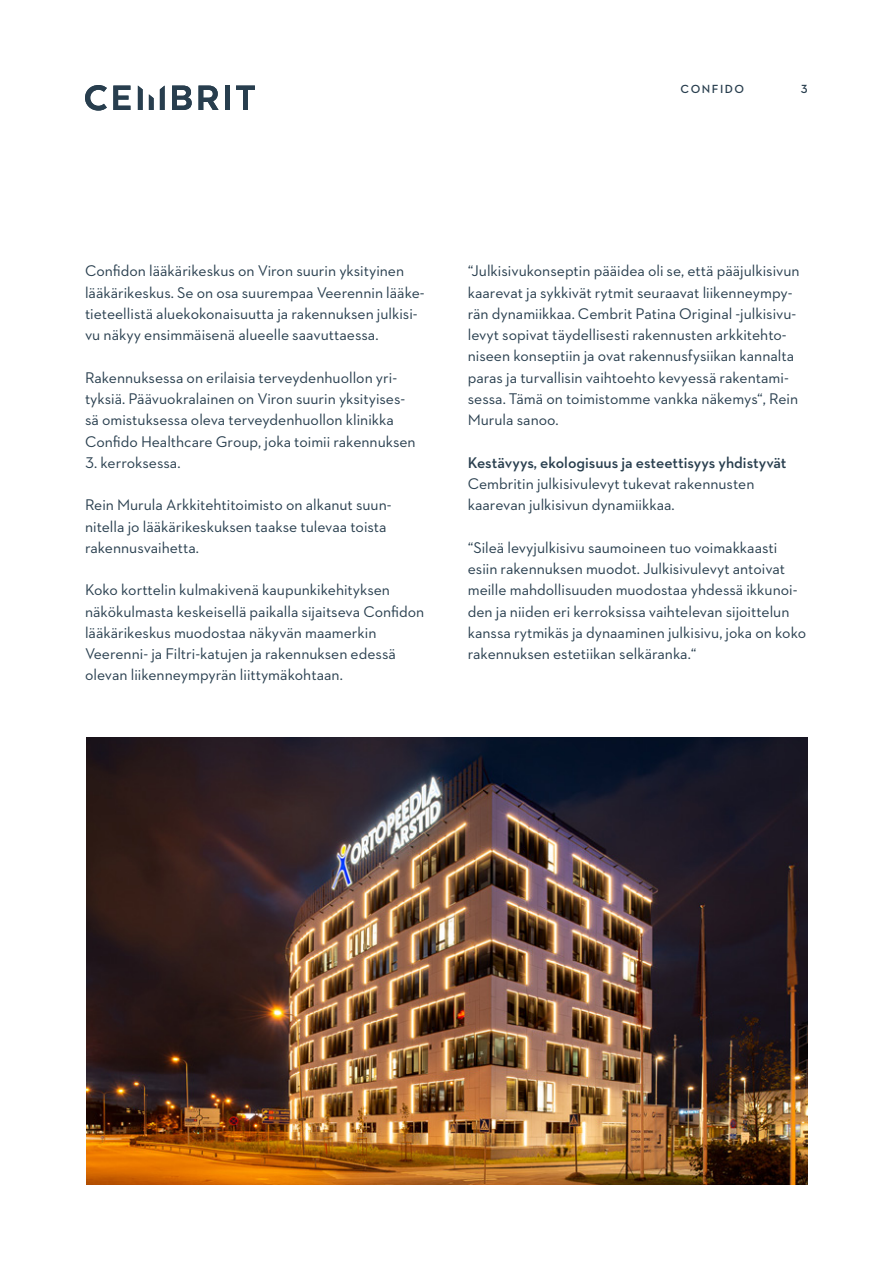
<style>
.page{position:relative;width:893px;height:1263px;background:#fff}
.page>*{position:absolute;margin:0;border:0;box-sizing:border-box;transform-origin:0 0}
.Cembrit_Body{font:15.75px/21.3px "Neutraface 2 Text";color:#283e4e}
.Cembrit_Body-2{font:600 15.75px "Neutraface 2 Text";color:#283e4e}
.t1{font:600 12px "Neutraface 2 Text";letter-spacing:.125em;color:#283e4e}
</style>
<div class="page">
<svg style="left:85px;top:85px;width:22px;height:26px"></svg>
<svg style="left:113px;top:86px;width:17px;height:24px"></svg>
<svg style="left:172px;top:86px;width:20px;height:24px"></svg>
<svg style="left:199px;top:86px;width:20px;height:24px"></svg>
<div style="left:225px;top:86px;width:5px;height:24px;background:#283e4e"></div>
<svg style="left:236px;top:86px;width:19px;height:24px"></svg>
<svg style="left:138px;top:86px;width:5px;height:24px"></svg>
<svg style="left:149px;top:94px;width:5px;height:16px"></svg>
<svg style="left:160px;top:86px;width:5px;height:24px"></svg>
<img style="left:86px;top:738px;width:722px;height:446px">
<p class="t1" style="left:681px;top:82px;width:65px">CONFIDO</p>
<p class="t1" style="left:801px;top:82px;width:8px">3</p>
<p class="Cembrit_Body" style="left:85px;top:260px;width:341px">Confidon lääkärikeskus on Viron suurin yksityinen lääkärikeskus. Se on osa suurempaa Veerennin lääke&shy;tieteellistä aluekokonaisuutta ja rakennuksen julkisi&shy;vu näkyy ensimmäisenä alueelle saavuttaessa.</p>
<p class="Cembrit_Body" style="left:85px;top:366px;width:332px">Rakennuksessa on erilaisia terveydenhuollon yri&shy;tyksiä. Päävuokralainen on Viron suurin yksityises&shy;sä omistuksessa oleva terveydenhuollon klinikka Confido Healthcare Group, joka toimii rakennuksen</p>
<p class="Cembrit_Body" style="left:85px;top:452px;width:97px">3. kerroksessa.</p>
<p class="Cembrit_Body" style="left:85px;top:494px;width:308px">Rein Murula Arkkitehtitoimisto on alkanut suun&shy;nitella jo lääkärikeskuksen taakse tulevaa toista rakennusvaihetta.</p>
<p class="Cembrit_Body" style="left:85px;top:579px;width:341px">Koko korttelin kulmakivenä kaupunkikehityksen näkökulmasta keskeisellä paikalla sijaitseva Confidon lääkärikeskus muodostaa näkyvän maamerkin Veerenni- ja Filtri-katujen ja rakennuksen edessä olevan liikenneympyrän liittymäkohtaan.</p>
<p class="Cembrit_Body" style="left:468px;top:260px;width:333px">“Julkisivukonseptin pääidea oli se, että pääjulkisivun kaarevat ja sykkivät rytmit seuraavat liikenneympy&shy;rän dynamiikkaa. Cembrit Patina Original -julkisivu&shy;levyt sopivat täydellisesti rakennusten arkkitehto&shy;niseen konseptiin ja ovat rakennusfysiikan kannalta paras ja turvallisin vaihtoehto kevyessä rakentami&shy;sessa. Tämä on toimistomme vankka näkemys“, Rein Murula sanoo.</p>
<p class="Cembrit_Body-2" style="left:468px;top:452px;width:320px">Kestävyys, ekologisuus ja esteettisyys yhdistyvät</p>
<p class="Cembrit_Body" style="left:468px;top:473px;width:288px">Cembritin julkisivulevyt tukevat rakennusten kaarevan julkisivun dynamiikkaa.</p>
<p class="Cembrit_Body" style="left:468px;top:537px;width:340px">“Sileä levyjulkisivu saumoineen tuo voimakkaasti esiin rakennuksen muodot. Julkisivulevyt antoivat meille mahdollisuuden muodostaa yhdessä ikkunoi&shy;den ja niiden eri kerroksissa vaihtelevan sijoittelun kanssa rytmikäs ja dynaaminen julkisivu, joka on koko rakennuksen estetiikan selkäranka.“</p>
</div>
